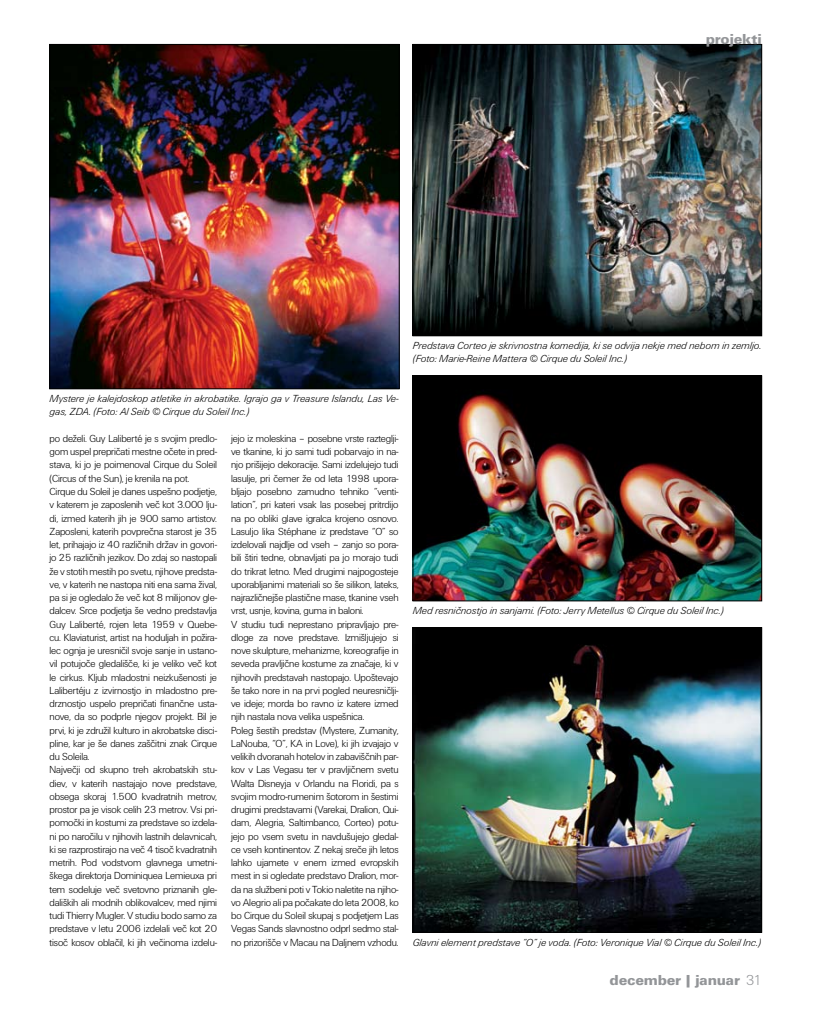
<style>
.page{position:relative;width:815px;height:1028px;background:#fff}
.page>*{position:absolute;margin:0;border:0;box-sizing:border-box;transform-origin:0 0}
.t1{font:15px "Unitus TEE Blac";letter-spacing:-.015em;color:#939598}
.t2{font:10.62px/13.2px "Unitus DEE Ligh";letter-spacing:-.01em;color:#000}
.t3{font:10.62px/13.2px "Unitus DEE Ligh Ital";letter-spacing:-.01em;color:#000}
.s1{font-family:"Unitus DEE Ligh"}
</style>
<div class="page">
<img style="left:415px;top:46px;width:345px;height:288px">
<div style="left:413px;top:44px;width:349px;height:292px;border:1px solid #000"></div>
<img style="left:415px;top:629px;width:345px;height:301px">
<div style="left:413px;top:627px;width:349px;height:305px;border:1px solid #000"></div>
<img style="left:52px;top:46px;width:345px;height:341px">
<div style="left:50px;top:44px;width:349px;height:345px;border:1px solid #000"></div>
<img style="left:415px;top:378px;width:345px;height:221px">
<div style="left:413px;top:376px;width:349px;height:225px;border:1px solid #000"></div>
<h1 class="t1" style="left:706px;top:31px;width:58px">projekti</h1>
<p class="t3" style="left:50px;top:392px;width:351px">Mystere je kalejdoskop atletike in akrobatike. Igrajo ga v Treasure Islandu, Las Ve&shy;gas, ZDA. (Foto: Al Seib © Cirque du Soleil Inc.)</p>
<p class="t2" style="left:50px;top:432px;width:169px">po deželi. Guy Laliberté je s svojim predlo&shy;gom uspel prepričati mestne očete in pred&shy;stava, ki jo je poimenoval Cirque du Soleil (Circus of the Sun), je krenila na pot.<br>Cirque du Soleil je danes uspešno podjetje, v katerem je zaposlenih več kot 3.000 lju&shy;di, izmed katerih jih je 900 samo artistov.<br>Zaposleni, katerih povprečna starost je 35 let, prihajajo iz 40 različnih držav in govori&shy;jo 25 različnih jezikov. Do zdaj so nastopali že v stotih mestih po svetu, njihove predsta&shy;ve, v katerih ne nastopa niti ena sama žival, pa si je ogledalo že več kot 8 milijonov gle&shy;dalcev. Srce podjetja še vedno predstavlja Guy Laliberté, rojen leta 1959 v Quebe&shy;cu. Klaviaturist, artist na hoduljah in požira&shy;lec ognja je uresničil svoje sanje in ustano&shy;vil potujoče gledališče, ki je veliko več kot le cirkus. Kljub mladostni neizkušenosti je Lalibertéju z izvirnostjo in mladostno pre&shy;drznostjo uspelo prepričati finančne usta&shy;nove, da so podprle njegov projekt. Bil je prvi, ki je združil kulturo in akrobatske disci&shy;pline, kar je še danes zaščitni znak Cirque du Soleila.<br>Največji od skupno treh akrobatskih stu&shy;diev, v katerih nastajajo nove predstave, obsega skoraj 1.500 kvadratnih metrov, prostor pa je visok celih 23 metrov. Vsi pri&shy;pomočki in kostumi za predstave so izdela&shy;ni po naročilu v njihovih lastnih delavnicah, ki se razprostirajo na več 4 tisoč kvadratnih metrih. Pod vodstvom glavnega umetni&shy;škega direktorja Dominiquea Lemieuxa pri tem sodeluje več svetovno priznanih gle&shy;daliških ali modnih oblikovalcev, med njimi tudi Thierry Mugler. V studiu bodo samo za predstave v letu 2006 izdelali več kot 20 tisoč kosov oblačil, ki jih večinoma izdelu-</p>
<p class="t2" style="left:231px;top:432px;width:169px">jejo iz moleskina – posebne vrste razteglji&shy;ve tkanine, ki jo sami tudi pobarvajo in na&shy;njo prišijejo dekoracije. Sami izdelujejo tudi lasulje, pri čemer že od leta 1998 upora&shy;bljajo posebno zamudno tehniko “venti&shy;lation”, pri kateri vsak las posebej pritrdijo na po obliki glave igralca krojeno osnovo.<br>Lasuljo lika Stéphane iz predstave “O” so izdelovali najdlje od vseh – zanjo so pora&shy;bili štiri tedne, obnavljati pa jo morajo tudi do trikrat letno. Med drugimi najpogosteje uporabljanimi materiali so še silikon, lateks, najrazličnejše plastične mase, tkanine vseh vrst, usnje, kovina, guma in baloni.<br>V studiu tudi neprestano pripravljajo pre&shy;dloge za nove predstave. Izmišljujejo si nove skulpture, mehanizme, koreografije in seveda pravljične kostume za značaje, ki v njihovih predstavah nastopajo. Upoštevajo še tako nore in na prvi pogled neuresničlji&shy;ve ideje; morda bo ravno iz katere izmed njih nastala nova velika uspešnica.<br>Poleg šestih predstav (Mystere, Zumanity, LaNouba, “O”, KA in Love), ki jih izvajajo v velikih dvoranah hotelov in zabaviščnih par&shy;kov v Las Vegasu ter v pravljičnem svetu Walta Disneyja v Orlandu na Floridi, pa s svojim modro-rumenim šotorom in šestimi drugimi predstavami (Varekai, Dralion, Qui&shy;dam, Alegria, Saltimbanco, Corteo) potu&shy;jejo po vsem svetu in navdušujejo gledal&shy;ce vseh kontinentov. Z nekaj sreče jih letos lahko ujamete v enem izmed evropskih mest in si ogledate predstavo Dralion, mor&shy;da na službeni poti v Tokio naletite na njiho&shy;vo Alegrio ali pa počakate do leta 2008, ko bo Cirque du Soleil skupaj s podjetjem Las Vegas Sands slavnostno odprl sedmo stal&shy;no prizorišče v Macau na Daljnem vzhodu.</p>
<p class="t3" style="left:413px;top:339px;width:351px">Predstava Corteo je skrivnostna komedija, ki se odvija nekje med nebom in zemljo. (Foto: Marie-Reine Mattera © Cirque du Soleil Inc.)</p>
<p class="t3" style="left:413px;top:604px;width:313px">Med resničnostjo in sanjami. (Foto: Jerry Metellus © Cirque du Soleil Inc.)</p>
<p class="t3" style="left:413px;top:935px;width:350px">Glavni element predstave “O” je voda. (Foto: Veronique Vial © Cirque du Soleil Inc.)</p>
<h1 class="t1" style="left:610px;top:972px;width:154px">december | januar <span class="s1">31</span></h1>
</div>
